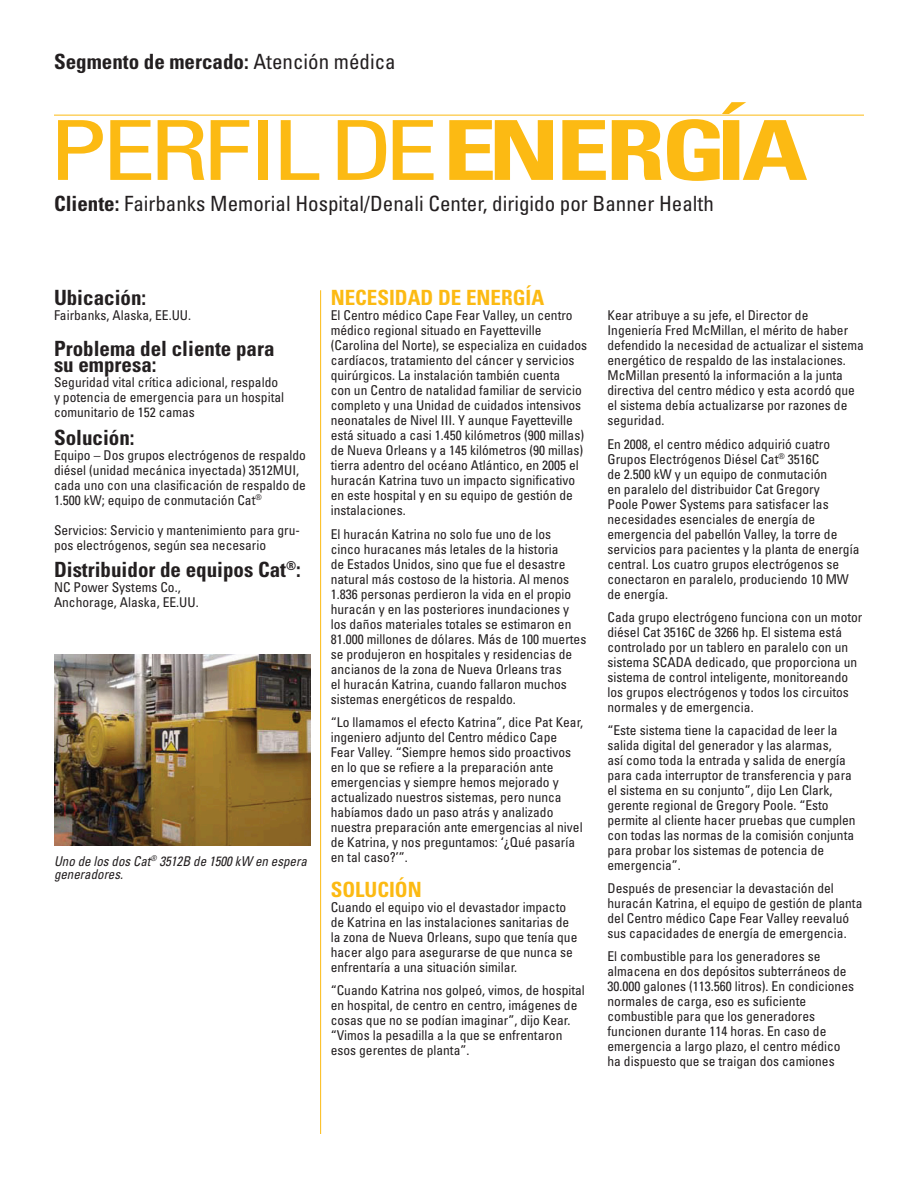
<style>
.page{position:relative;width:918px;height:1188px;background:#fff}
.page>*{position:absolute;margin:0;border:0;box-sizing:border-box;transform-origin:0 0}
.t1{font:condensed 82.8px "Univers LT Std";letter-spacing:-.06em;color:#fcba13;scale:1.3 1}
.Subhead{font:700 condensed 21px/16.5px "Univers LT Std";color:#231f20}
.Subhead-2{font:condensed 21px "Univers LT Std";color:#231f20}
.Subhead-3{font:700 condensed 21px "Univers LT Std";color:#fcba13}
.Body_Copy{font:condensed 13.5px/15px "Univers LT Std";color:#231f20}
.Body_Copy-2{font:italic condensed 13.5px/13.5px "Univers LT Std";color:#231f20;scale:.96 1}
.s1{font-weight:400}
.s2{font-weight:700}
</style>
<div class="page">
<img style="left:54px;top:654px;width:256px;height:192px">
<hr style="left:320px;top:290px;width:1px;height:844px;background:#fcba13">
<hr style="left:54px;top:115px;width:810px;height:1px;background:#fcba13">
<p class="Subhead" style="left:54px;top:53px;width:343px">Segmento de mercado: <span class="s1">Atención médica</span></p>
<p class="t1" style="left:48px;top:98px;width:586px">PERFILDE <span class="s2">ENERGÍA</span></p>
<p class="Subhead-2" style="left:54px;top:190px;width:661px"><span class="s2">Cliente:</span> Fairbanks Memorial Hospital/Denali Center, dirigido por Banner Health</p>
<p class="Subhead" style="left:54px;top:290px;width:94px">Ubicación:</p>
<p class="Body_Copy" style="left:54px;top:308px;width:139px">Fairbanks, Alaska, EE.UU.</p>
<p class="Subhead" style="left:54px;top:340px;width:222px">Problema del cliente para su empresa:</p>
<p class="Body_Copy" style="left:54px;top:375px;width:232px">Seguridad vital crítica adicional, respaldo y potencia de emergencia para un hospital comunitario de 152 camas</p>
<p class="Subhead" style="left:54px;top:429px;width:82px">Solución:</p>
<p class="Body_Copy" style="left:54px;top:447px;width:253px">Equipo – Dos grupos electrógenos de respaldo diésel (unidad mecánica inyectada) 3512MUI, cada uno con una clasificación de respaldo de 1.500 kW; equipo de conmutación Cat<sup>®</sup></p>
<p class="Body_Copy" style="left:54px;top:522px;width:247px">Servicios: Servicio y mantenimiento para gru&shy;pos electrógenos, según sea necesario</p>
<p class="Subhead" style="left:54px;top:561px;width:248px">Distribuidor de equipos Cat<sup>®</sup>:</p>
<p class="Body_Copy" style="left:54px;top:579px;width:146px">NC Power Systems Co.,<br>Anchorage, Alaska, EE.UU.</p>
<p class="Body_Copy-2" style="left:54px;top:854px;width:265px">Uno de los dos Cat<sup>®</sup> 3512B de 1500 kW en espera generadores.</p>
<p class="Subhead-3" style="left:331px;top:285px;width:215px">NECESIDAD DE ENERGÍA</p>
<p class="Body_Copy" style="left:331px;top:308px;width:258px">El Centro médico Cape Fear Valley, un centro médico regional situado en Fayetteville (Carolina del Norte), se especializa en cuidados cardíacos, tratamiento del cáncer y servicios quirúrgicos. La instalación también cuenta<br>con un Centro de natalidad familiar de servicio completo y una Unidad de cuidados intensivos neonatales de Nivel III. Y aunque Fayetteville está situado a casi 1.450 kilómetros (900 millas) de Nueva Orleans y a 145 kilómetros (90 millas) tierra adentro del océano Atlántico, en 2005 el huracán Katrina tuvo un impacto significativo en este hospital y en su equipo de gestión de instalaciones.</p>
<p class="Body_Copy" style="left:331px;top:526px;width:257px">El huracán Katrina no solo fue uno de los<br>cinco huracanes más letales de la historia<br>de Estados Unidos, sino que fue el desastre natural más costoso de la historia. Al menos 1.836 personas perdieron la vida en el propio huracán y en las posteriores inundaciones y los daños materiales totales se estimaron en 81.000 millones de dólares. Más de 100 muertes se produjeron en hospitales y residencias de ancianos de la zona de Nueva Orleans tras<br>el huracán Katrina, cuando fallaron muchos sistemas energéticos de respaldo.</p>
<p class="Body_Copy" style="left:331px;top:714px;width:254px">“Lo llamamos el efecto Katrina”, dice Pat Kear, ingeniero adjunto del Centro médico Cape Fear Valley. “Siempre hemos sido proactivos en lo que se refiere a la preparación ante emergencias y siempre hemos mejorado y actualizado nuestros sistemas, pero nunca habíamos dado un paso atrás y analizado nuestra preparación ante emergencias al nivel de Katrina, y nos preguntamos: ‘¿Qué pasaría en tal caso?’”.</p>
<p class="Subhead-3" style="left:331px;top:877px;width:93px">SOLUCIÓN</p>
<p class="Body_Copy" style="left:331px;top:900px;width:248px">Cuando el equipo vio el devastador impacto de Katrina en las instalaciones sanitarias de la zona de Nueva Orleans, supo que tenía que hacer algo para asegurarse de que nunca se enfrentaría a una situación similar.</p>
<p class="Body_Copy" style="left:331px;top:983px;width:256px">“Cuando Katrina nos golpeó, vimos, de hospital en hospital, de centro en centro, imágenes de cosas que no se podían imaginar”, dijo Kear. “Vimos la pesadilla a la que se enfrentaron esos gerentes de planta”.</p>
<p class="Body_Copy" style="left:608px;top:308px;width:258px">Kear atribuye a su jefe, el Director de Ingeniería Fred McMillan, el mérito de haber defendido la necesidad de actualizar el sistema energético de respaldo de las instalaciones.<br>McMillan presentó la información a la junta directiva del centro médico y esta acordó que el sistema debía actualizarse por razones de seguridad.</p>
<p class="Body_Copy" style="left:608px;top:436px;width:253px">En 2008, el centro médico adquirió cuatro Grupos Electrógenos Diésel Cat<sup>®</sup> 3516C<br>de 2.500 kW y un equipo de conmutación<br>en paralelo del distribuidor Cat Gregory<br>Poole Power Systems para satisfacer las necesidades esenciales de energía de emergencia del pabellón Valley, la torre de servicios para pacientes y la planta de energía central. Los cuatro grupos electrógenos se conectaron en paralelo, produciendo 10 MW de energía.</p>
<p class="Body_Copy" style="left:608px;top:609px;width:256px">Cada grupo electrógeno funciona con un motor diésel Cat 3516C de 3266 hp. El sistema está controlado por un tablero en paralelo con un sistema SCADA dedicado, que proporciona un sistema de control inteligente, monitoreando los grupos electrógenos y todos los circuitos normales y de emergencia.</p>
<p class="Body_Copy" style="left:608px;top:722px;width:250px">“Este sistema tiene la capacidad de leer la salida digital del generador y las alarmas,<br>así como toda la entrada y salida de energía para cada interruptor de transferencia y para el sistema en su conjunto”, dijo Len Clark, gerente regional de Gregory Poole. “Esto permite al cliente hacer pruebas que cumplen con todas las normas de la comisión conjunta para probar los sistemas de potencia de emergencia”.</p>
<p class="Body_Copy" style="left:608px;top:880px;width:256px">Después de presenciar la devastación del huracán Katrina, el equipo de gestión de planta del Centro médico Cape Fear Valley reevaluó sus capacidades de energía de emergencia.</p>
<p class="Body_Copy" style="left:608px;top:948px;width:248px">El combustible para los generadores se almacena en dos depósitos subterráneos de 30.000 galones (113.560 litros). En condiciones normales de carga, eso es suficiente combustible para que los generadores funcionen durante 114 horas. En caso de emergencia a largo plazo, el centro médico ha dispuesto que se traigan dos camiones</p>
</div>
